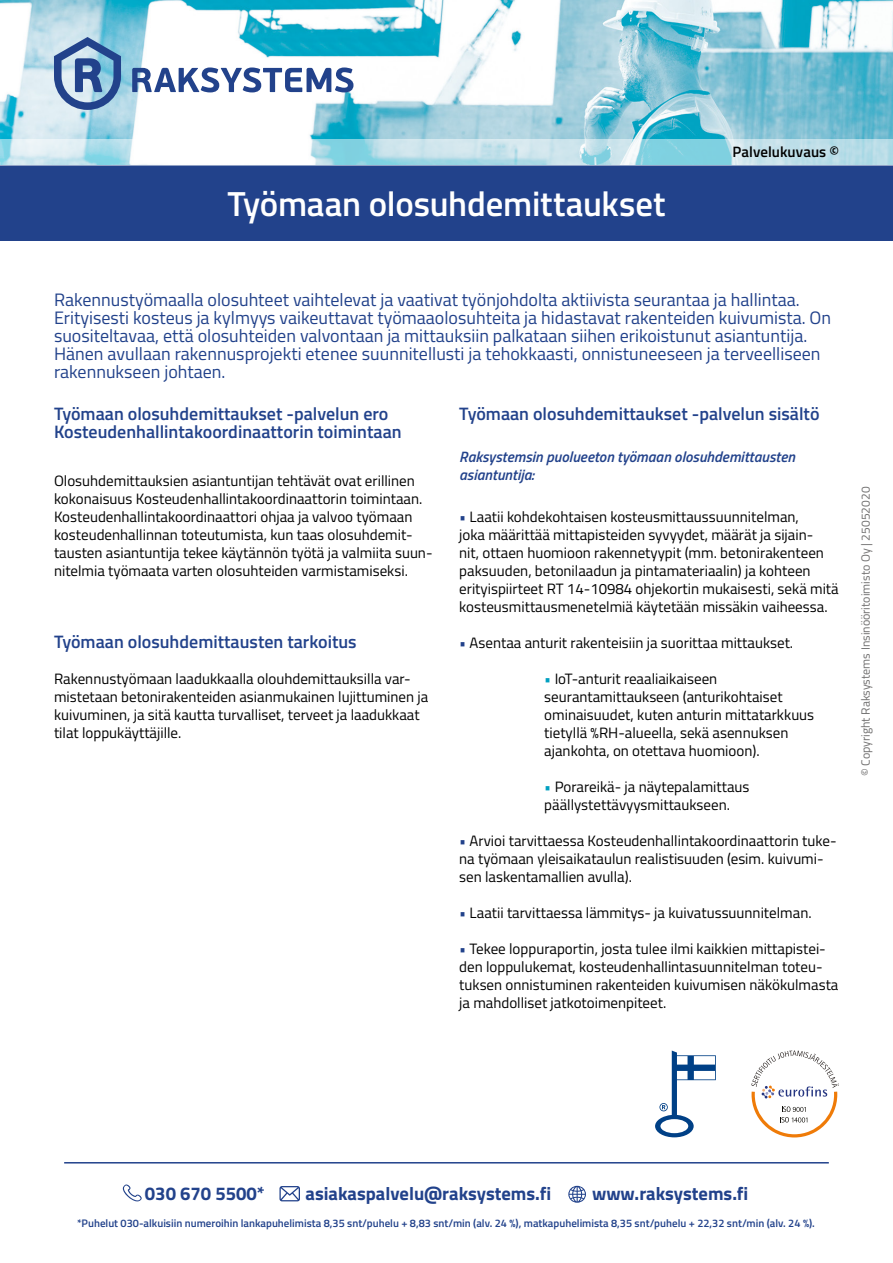
<style>
.page{position:relative;width:893px;height:1263px;background:#fff}
.page>*{position:absolute;margin:0;border:0;box-sizing:border-box;transform-origin:0 0}
.PÄÄOTSIKKO{font:600 34.8px "Titillium";letter-spacing:-.01em;color:#fff}
.ALAPALKKI2{font:700 18.6px "Titillium";color:#22428b}
.INGRESSI_UUSI{font:18px/18px "Titillium";color:#22428b}
.VÄLIOTSIKKO{font:600 18px/18px "Titillium";color:#22428b}
.LEIPIS{font:15px/18px "Titillium";color:#000}
.Sisennys2{font:15px/18px "Titillium";color:#000}
.ALAOTSIKKO{font:italic 600 15px/18px "Titillium";color:#22428b}
.t1{font:600 15px "Titillium";letter-spacing:.005em;color:#000}
.Leipis{font:12px "Titillium";color:#706f6f}
.ALATEKSTI_PUH_HINNAT{font:600 10.95px "Titillium";color:#22428b}
.s1{color:#22428b}
.s2{color:#00a0c1}
</style>
<div class="page">
<img style="left:0;top:0;width:893px;height:139px">
<div style="left:0;top:165px;width:893px;height:76px;background:#22428b"></div>
<svg style="left:0;top:139px;width:893px;height:26px"></svg>
<hr style="left:64px;top:1162px;width:765px;height:1px;background:#22428b">
<svg style="left:655px;top:1050px;width:61px;height:87px"></svg>
<svg style="left:751px;top:1050px;width:88px;height:87px"></svg>
<svg style="left:132px;top:67px;width:221px;height:25px"></svg>
<svg style="left:54px;top:37px;width:67px;height:73px;background:#7799c0"></svg>
<svg style="left:568px;top:1186px;width:18px;height:17px"></svg>
<svg style="left:123px;top:1184px;width:19px;height:17px"></svg>
<svg style="left:279px;top:1186px;width:21px;height:15px"></svg>
<p class="PÄÄOTSIKKO" style="left:227px;top:178px;width:440px">Työmaan olosuhdemittaukset</p>
<p class="t1" style="left:732px;top:141px;width:108px">Palvelukuvaus ©</p>
<p class="INGRESSI_UUSI" style="left:54px;top:290px;width:779px">Rakennustyömaalla olosuhteet vaihtelevat ja vaativat työnjohdolta aktiivista seurantaa ja hallintaa.<br>Erityisesti kosteus ja kylmyys vaikeuttavat työmaaolosuhteita ja hidastavat rakenteiden kuivumista. On suositeltavaa, että olosuhteiden valvontaan ja mittauksiin palkataan siihen erikoistunut asiantuntija.<br>Hänen avullaan rakennusprojekti etenee suunnitellusti ja tehokkaasti, onnistuneeseen ja terveelliseen rakennukseen johtaen.</p>
<p class="VÄLIOTSIKKO" style="left:459px;top:403px;width:362px">Työmaan olosuhdemittaukset -palvelun sisältö</p>
<p class="ALAOTSIKKO" style="left:459px;top:446px;width:337px">Raksystemsin puolueeton työmaan olosuhdemittausten asiantuntija:</p>
<p class="LEIPIS" style="left:459px;top:507px;width:381px"><span class="s1">•</span> Laatii kohdekohtaisen kosteusmittaussuunnitelman,<br>joka määrittää mittapisteiden syvyydet, määrät ja sijain-<br>nit, ottaen huomioon rakennetyypit (mm. betonirakenteen paksuuden, betonilaadun ja pintamateriaalin) ja kohteen erityispiirteet RT 14-10984 ohjekortin mukaisesti, sekä mitä kosteusmittausmenetelmiä käytetään missäkin vaiheessa.</p>
<p class="LEIPIS" style="left:459px;top:633px;width:335px"><span class="s1">•</span> Asentaa anturit rakenteisiin ja suorittaa mittaukset.</p>
<p class="Sisennys2" style="left:544px;top:669px;width:271px"><span class="s2">•</span> IoT-anturit reaaliaikaiseen seurantamittaukseen (anturikohtaiset ominaisuudet, kuten anturin mittatarkkuus tietyllä %RH-alueella, sekä asennuksen ajankohta, on otettava huomioon).</p>
<p class="Sisennys2" style="left:544px;top:777px;width:207px"><span class="s2">•</span> Porareikä- ja näytepalamittaus päällystettävyysmittaukseen.</p>
<p class="LEIPIS" style="left:459px;top:831px;width:379px"><span class="s1">•</span> Arvioi tarvittaessa Kosteudenhallintakoordinaattorin tuke&shy;na työmaan yleisaikataulun realistisuuden (esim. kuivumi&shy;sen laskentamallien avulla).</p>
<p class="LEIPIS" style="left:459px;top:903px;width:354px"><span class="s1">•</span> Laatii tarvittaessa lämmitys- ja kuivatussuunnitelman.</p>
<p class="LEIPIS" style="left:459px;top:939px;width:381px"><span class="s1">•</span> Tekee loppuraportin, josta tulee ilmi kaikkien mittapistei&shy;den loppulukemat, kosteudenhallintasuunnitelman toteu&shy;tuksen onnistuminen rakenteiden kuivumisen näkökulmasta ja mahdolliset jatkotoimenpiteet.</p>
<p class="VÄLIOTSIKKO" style="left:54px;top:403px;width:349px">Työmaan olosuhdemittaukset -palvelun ero<br>Kosteudenhallintakoordinaattorin toimintaan</p>
<p class="LEIPIS" style="left:54px;top:471px;width:380px">Olosuhdemittauksien asiantuntijan tehtävät ovat erillinen kokonaisuus Kosteudenhallintakoordinaattorin toimintaan.<br>Kosteudenhallintakoordinaattori ohjaa ja valvoo työmaan kosteudenhallinnan toteutumista, kun taas olosuhdemit&shy;tausten asiantuntija tekee käytännön työtä ja valmiita suun&shy;nitelmia työmaata varten olosuhteiden varmistamiseksi.</p>
<p class="VÄLIOTSIKKO" style="left:54px;top:632px;width:304px">Työmaan olosuhdemittausten tarkoitus</p>
<p class="LEIPIS" style="left:54px;top:669px;width:376px">Rakennustyömaan laadukkaalla olouhdemittauksilla var&shy;mistetaan betonirakenteiden asianmukainen lujittuminen ja kuivuminen, ja sitä kautta turvalliset, terveet ja laadukkaat tilat loppukäyttäjille.</p>
<p class="Leipis" style="left:857px;top:776px;width:291px;rotate:-90deg">© Copyright Raksystems Insinööritoimisto Oy | 25052020</p>
<p class="ALAPALKKI2" style="left:145px;top:1179px;width:121px">030 670 5500*</p>
<p class="ALAPALKKI2" style="left:306px;top:1179px;width:247px">asiakaspalvelu@raksystems.fi</p>
<p class="ALAPALKKI2" style="left:592px;top:1179px;width:158px">www.raksystems.fi</p>
<p class="ALATEKSTI_PUH_HINNAT" style="left:77px;top:1215px;width:739px">*Puhelut 030-alkuisiin numeroihin lankapuhelimista 8,35 snt/puhelu + 8,83 snt/min (alv. 24 %), matkapuhelimista 8,35 snt/puhelu + 22,32 snt/min (alv. 24 %).</p>
</div>
